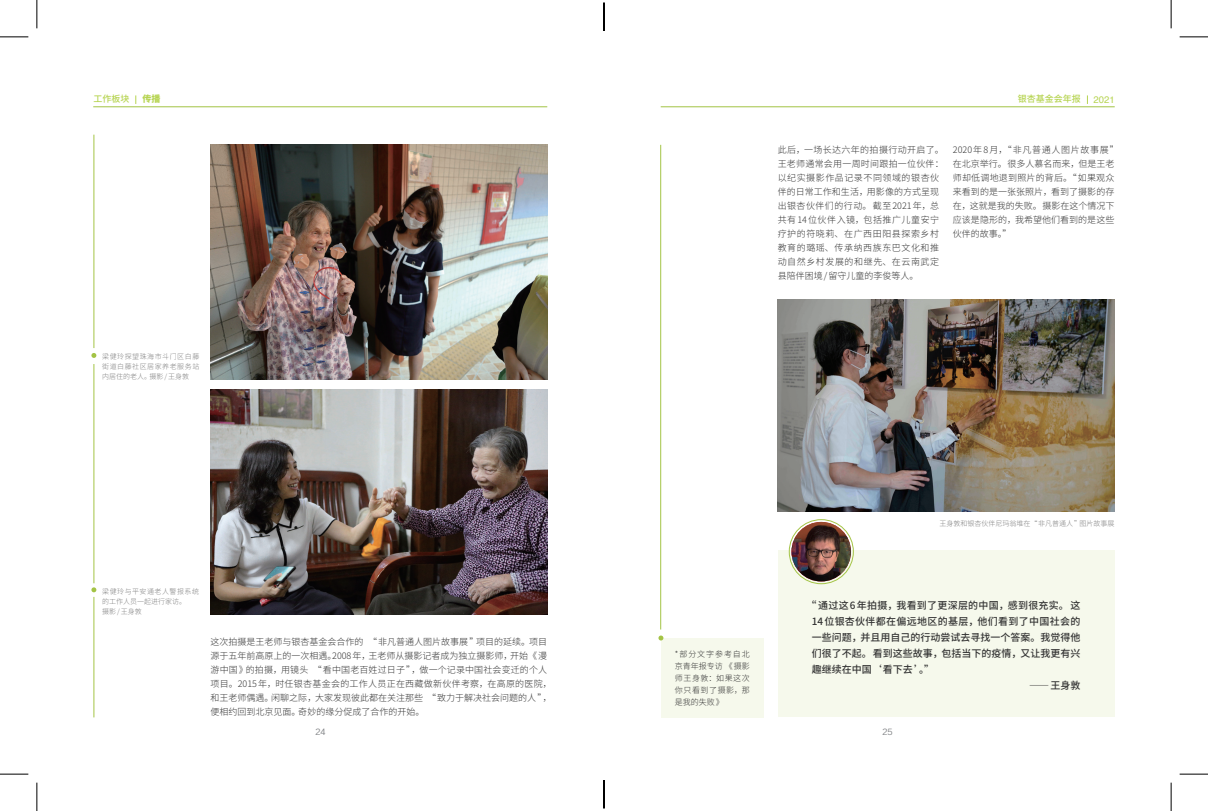
<style>
.page{position:relative;width:1208px;height:811px;background:#fff}
.page>*{position:absolute;margin:0;border:0;box-sizing:border-box;transform-origin:0 0}
.t1{font:500 10px/16px "Noto Sans CJ Ksc";color:#333;text-align:justify}
.t2{font:9.5px "Helvetica";color:#b6d451}
.t3{font:300 9px/14px "Noto Sans CJ Ksc";letter-spacing:.005em;color:#333}
.t4{font:300 9px/14px "Noto Sans CJ Ksc";letter-spacing:.055em;color:#333}
.t5{font:500 9px "Noto Sans CJ Ksc";color:#b6d451}
.t6{font:9px "FZJUNH ZHUNJW GB1 0";color:#818386;scale:1.11 1}
.t7{font:900 9px "Noto Sans CJ Ksc";color:#b6d451}
.t8{font:300 8px/12px "Noto Sans CJ Ksc";letter-spacing:.07em;color:#333;text-align:justify}
.t9{font:300 7px/10px "Noto Sans CJ Ksc";color:#808080;text-align:justify}
.t10{font:300 7px/10px "Noto Sans CJ Ksc";letter-spacing:.07em;color:#808080}
</style>
<div class="page">
<hr style="left:94px;top:135px;width:1px;height:213px;background:#a4c446">
<hr style="left:94px;top:364px;width:1px;height:219px;background:#a4c446">
<hr style="left:94px;top:597px;width:1px;height:120px;background:#a4c446">
<img style="left:210px;top:145px;width:337px;height:235px">
<img style="left:210px;top:390px;width:337px;height:224px">
<svg style="left:91px;top:353px;width:5px;height:5px"></svg>
<svg style="left:91px;top:587px;width:5px;height:5px"></svg>
<hr style="left:93px;top:107px;width:454px;height:1px;background:#a3c345">
<div style="left:777px;top:550px;width:337px;height:166px;background:#f6f9ec"></div>
<hr style="left:660px;top:145px;width:1px;height:484px;background:#a4c446">
<img style="left:777px;top:300px;width:337px;height:211px">
<div style="left:661px;top:638px;width:102px;height:79px;background:#f6f9ec"></div>
<svg style="left:658px;top:635px;width:5px;height:5px"></svg>
<hr style="left:660px;top:107px;width:454px;height:1px;background:#a3c345">
<img style="left:791px;top:522px;width:60px;height:59px;border-radius:30px">
<div style="left:789px;top:519px;width:64px;height:65px;border:1px solid #a4c446;border-radius:50%"></div>
<svg style="left:0;top:37px;width:28px;height:1px"></svg>
<svg style="left:1179px;top:37px;width:29px;height:1px"></svg>
<svg style="left:0;top:774px;width:28px;height:1px"></svg>
<svg style="left:1179px;top:774px;width:29px;height:1px"></svg>
<svg style="left:37px;top:0;width:1px;height:28px"></svg>
<svg style="left:37px;top:782px;width:1px;height:29px"></svg>
<svg style="left:1170px;top:0;width:2px;height:28px"></svg>
<svg style="left:1170px;top:782px;width:2px;height:29px"></svg>
<svg style="left:603px;top:3px;width:2px;height:28px"></svg>
<svg style="left:603px;top:780px;width:2px;height:28px"></svg>
<p class="t5" style="left:94px;top:94px;width:37px">工作板块</p>
<p class="t7" style="left:142px;top:94px;width:19px">传播</p>
<p class="t5" style="left:1018px;top:94px;width:64px">银杏基金会年报</p>
<p class="t2" style="left:1093px;top:92px;width:23px">2021</p>
<p class="t9" style="left:102px;top:352px;width:99px">梁健玲探望珠海市斗门区白藤街道白藤社区居家养老服务站内居住的老人。摄影 /王身敦</p>
<p class="t4" style="left:777px;top:143px;width:167px">此后，一场长达六年的拍摄行动开启了。王老师通常会用一周时间跟拍一位伙伴：以纪实摄影作品记录不同领域的银杏伙伴的日常工作和生活，用影像的方式呈现出银杏伙伴们的行动。截至2021年，总共有14位伙伴入镜，包括推广儿童安宁疗护的符晓莉、在广西田阳县探索乡村教育的璐瑶、传承纳西族东巴文化和推动自然乡村发展的和继先、在云南武定县陪伴困境 /留守儿童的李俊等人。</p>
<p class="t3" style="left:953px;top:143px;width:167px">2020年8月，“非凡普通人图片故事展”在北京举行。很多人慕名而来，但是王老师却低调地退到照片的背后。“如果观众来看到的是一张张照片，看到了摄影的存在，这就是我的失败。摄影在这个情况下应该是隐形的，我希望他们看到的是这些伙伴的故事。”</p>
<p class="t9" style="left:939px;top:518px;width:177px">王身敦和银杏伙伴尼玛翁堆在“非凡普通人”图片故事展</p>
<p class="t10" style="left:102px;top:586px;width:98px">梁健玲与平安通老人警报系统的工作人员一起进行家访。</p>
<p class="t9" style="left:102px;top:606px;width:41px">摄影 /王身敦</p>
<p class="t3" style="left:210px;top:635px;width:343px">这次拍摄是王老师与银杏基金会合作的 “非凡普通人图片故事展”项目的延续。项目源于五年前高原上的一次相遇。2008年，王老师从摄影记者成为独立摄影师，开始《漫游中国》的拍摄，用镜头 “看中国老百姓过日子”，做一个记录中国社会变迁的个人项目。2015年，时任银杏基金会的工作人员正在西藏做新伙伴考察，在高原的医院，和王老师偶遇。闲聊之际，大家发现彼此都在关注那些 “致力于解决社会问题的人”，便相约回到北京见面。奇妙的缘分促成了合作的开始。</p>
<p class="t8" style="left:675px;top:648px;width:76px">*部分文字参考自北京青年报专访《摄影师王身敦：如果这次你只看到了摄影，那是我的失败》</p>
<p class="t1" style="left:811px;top:597px;width:270px">“通过这6年拍摄，我看到了更深层的中国，感到很充实。这14位银杏伙伴都在偏远地区的基层，他们看到了中国社会的一些问题，并且用自己的行动尝试去寻找一个答案。我觉得他们很了不起。看到这些故事，包括当下的疫情，又让我更有兴趣继续在中国‘ 看下去 ’。”</p>
<p class="t1" style="left:1029px;top:677px;width:53px">—— 王身敦</p>
<p class="t6" style="left:315px;top:726px;width:10px">24</p>
<p class="t6" style="left:882px;top:726px;width:11px">25</p>
</div>
